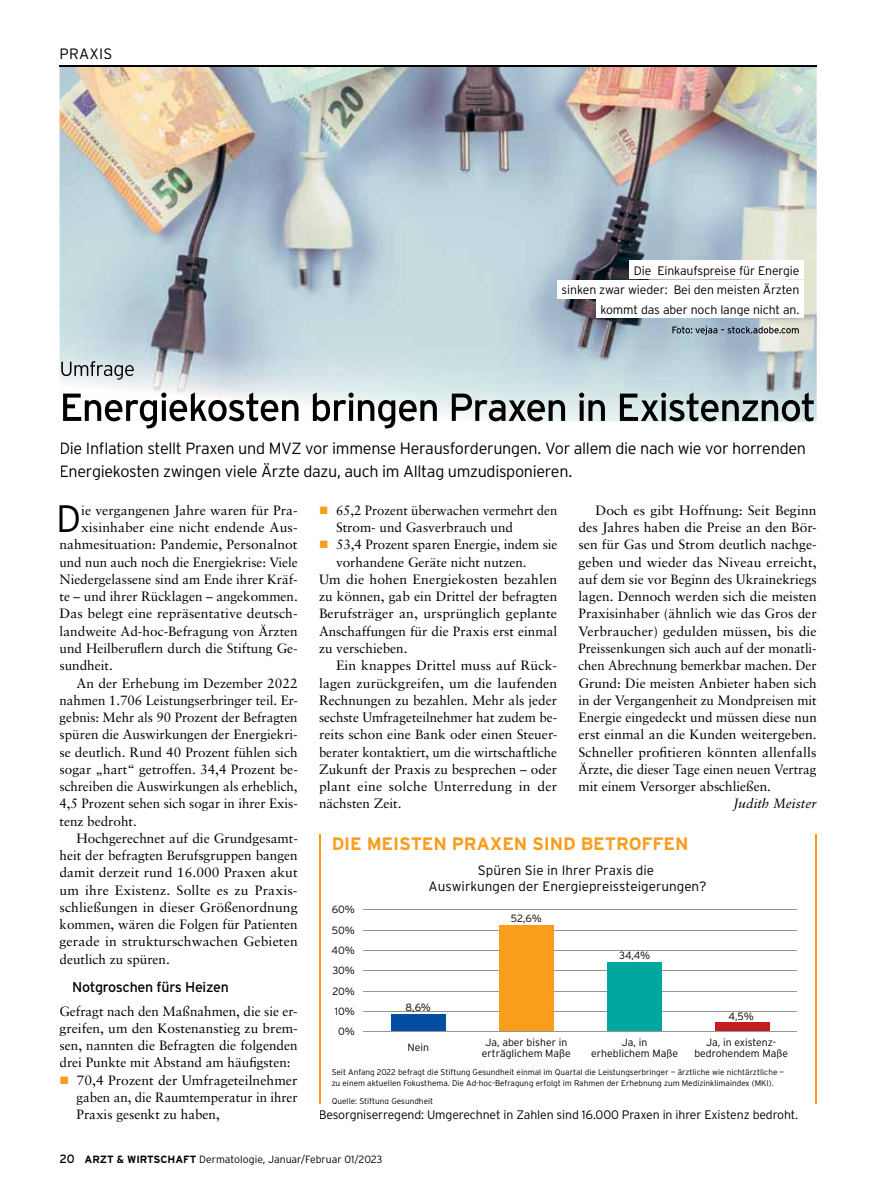
<style>
.page{position:relative;width:889px;height:1200px;background:#fff}
.page>*{position:absolute;margin:0;border:0;box-sizing:border-box;transform-origin:0 0}
.t1{font:300 38.1px "Interstate";color:#000}
.t2{font:700 18px "Interstate";letter-spacing:-.01em;color:#f99d1c}
.t3{font:300 16.2px/22.5px "Interstate";letter-spacing:-.02em;color:#000}
.t4{font:300 15px "Interstate";letter-spacing:.015em;color:#000}
.t5{font:14.25px "Interstate";letter-spacing:-.02em;color:#000}
.t6{font:13.5px/17.2px "Sabon";color:#000;text-align:justify}
.t7{font:300 13.5px/16.2px "Interstate";color:#000;text-align:center}
.t8{font:italic 13.5px "Sabon";color:#000}
.t9{font:300 12.3px/19.5px "Interstate";letter-spacing:-.01em;color:#000;text-align:right}
.t10{font:300 10.5px/20.2px "Interstate";color:#000;text-align:center}
.t11{font:300 8.25px/10.9px "Interstate";color:#000}
.s1{color:#f99d1c}
.s2{font-weight:400;font-size:12px}
.s3{font-weight:700}
</style>
<div class="page">
<img style="left:60px;top:67px;width:756px;height:354px">
<svg style="left:60px;top:66px;width:756px;height:1px"></svg>
<img style="left:61px;top:361px;width:73px;height:19px">
<img style="left:63px;top:392px;width:750px;height:29px">
<hr style="left:364px;top:909px;width:433px;height:1px;background:#939598">
<hr style="left:364px;top:929px;width:433px;height:1px;background:#939598">
<hr style="left:364px;top:949px;width:433px;height:1px;background:#939598">
<hr style="left:364px;top:970px;width:433px;height:1px;background:#939598">
<hr style="left:364px;top:990px;width:433px;height:1px;background:#939598">
<hr style="left:364px;top:1010px;width:433px;height:1px;background:#939598">
<hr style="left:319px;top:834px;width:1px;height:269px;background:#f99d1c">
<hr style="left:815px;top:834px;width:1px;height:269px;background:#f99d1c">
<div style="left:391px;top:1014px;width:54px;height:17px;background:#034ea2"></div>
<div style="left:499px;top:924px;width:54px;height:107px;background:#f99d1c"></div>
<div style="left:607px;top:961px;width:54px;height:70px;background:#00a79e"></div>
<div style="left:716px;top:1022px;width:54px;height:9px;background:#c61d23"></div>
<hr style="left:364px;top:1031px;width:433px;height:1px;background:#939598">
<div style="left:629px;top:261px;width:174px;height:18px;background:#fff"></div>
<div style="left:557px;top:280px;width:246px;height:18px;background:#fff"></div>
<div style="left:596px;top:300px;width:207px;height:18px;background:#fff"></div>
<img style="left:672px;top:326px;width:126px;height:9px">
<p class="t4" style="left:60px;top:45px;width:54px">PRAXIS</p>
<p class="t9" style="left:561px;top:260px;width:239px">Die Einkaufspreise für Energie<br>sinken zwar wieder: Bei den meisten Ärzten kommt das aber noch lange nicht an.</p>
<p class="t3" style="left:60px;top:437px;width:748px">Die Inflation stellt Praxen und MVZ vor immense Herausforderungen. Vor allem die nach wie vor horrenden<br>Energiekosten zwingen viele Ärzte dazu, auch im Alltag umzudisponieren.</p>
<h1 class="t1" style="left:56px;top:497px;width:27px">D</h1>
<p class="t6" style="left:81px;top:501px;width:218px">ie vergangenen Jahre waren für Pra-</p>
<p class="t6" style="left:336px;top:501px;width:223px;text-indent:-17px"><span class="s1">■</span> 65,2 Prozent überwachen vermehrt den<br>Strom- und Gasverbrauch und</p>
<p class="t6" style="left:319px;top:536px;width:240px"><span class="s1">■</span> 53,4 Prozent sparen Energie, indem sie</p>
<p class="t6" style="left:336px;top:553px;width:192px">vorhandene Geräte nicht nutzen.</p>
<p class="t6" style="left:319px;top:570px;width:240px">Um die hohen Energiekosten bezahlen</p>
<p class="t6" style="left:319px;top:587px;width:240px">zu können, gab ein Drittel der befragten</p>
<p class="t6" style="left:319px;top:605px;width:239px">Berufsträger an, ursprünglich geplante</p>
<p class="t6" style="left:319px;top:622px;width:240px">Anschaffungen für die Praxis erst einmal</p>
<p class="t6" style="left:319px;top:639px;width:90px">zu verschieben.</p>
<p class="t6" style="left:336px;top:656px;width:223px">Ein knappes Drittel muss auf Rück-</p>
<p class="t6" style="left:319px;top:674px;width:240px">lagen zurückgreifen, um die laufenden</p>
<p class="t6" style="left:319px;top:691px;width:240px">Rechnungen zu bezahlen. Mehr als jeder</p>
<p class="t6" style="left:319px;top:708px;width:240px">sechste Umfrageteilnehmer hat zudem be-</p>
<p class="t6" style="left:319px;top:725px;width:240px">reits schon eine Bank oder einen Steuer-</p>
<p class="t6" style="left:319px;top:743px;width:239px">berater kontaktiert, um die wirtschaftliche</p>
<p class="t6" style="left:319px;top:760px;width:240px">Zukunft der Praxis zu besprechen – oder</p>
<p class="t6" style="left:319px;top:777px;width:240px">plant eine solche Unterredung in der</p>
<p class="t6" style="left:319px;top:794px;width:84px">nächsten Zeit.</p>
<p class="t6" style="left:578px;top:501px;width:240px;text-indent:17px">Doch es gibt Hoffnung: Seit Beginn des Jahres haben die Preise an den Bör&shy;sen für Gas und Strom deutlich nachge&shy;geben und wieder das Niveau erreicht, auf dem sie vor Beginn des Ukrainekriegs lagen. Dennoch werden sich die meisten Praxisinhaber (ähnlich wie das Gros der Verbraucher) gedulden müssen, bis die Preissenkungen sich auch auf der monatli&shy;chen Abrechnung bemerkbar machen. Der Grund: Die meisten Anbieter haben sich in der Vergangenheit zu Mondpreisen mit Energie eingedeckt und müssen diese nun erst einmal an die Kunden weitergeben.<br>Schneller profitieren könnten allenfalls Ärzte, die dieser Tage einen neuen Vertrag mit einem Versorger abschließen.</p>
<p class="t8" style="left:733px;top:795px;width:85px">Judith Meister</p>
<h2 class="t2" style="left:332px;top:833px;width:358px">DIE MEISTEN PRAXEN SIND BETROFFEN</h2>
<p class="t6" style="left:81px;top:518px;width:218px">xisinhaber eine nicht endende Aus-</p>
<p class="t6" style="left:60px;top:536px;width:239px">nahmesituation: Pandemie, Personalnot</p>
<p class="t6" style="left:60px;top:553px;width:240px">und nun auch noch die Energiekrise: Viele</p>
<p class="t6" style="left:60px;top:570px;width:240px">Niedergelassene sind am Ende ihrer Kräf-</p>
<p class="t6" style="left:60px;top:587px;width:240px">te – und ihrer Rücklagen – angekommen.</p>
<p class="t6" style="left:60px;top:605px;width:240px">Das belegt eine repräsentative deutsch-</p>
<p class="t6" style="left:60px;top:622px;width:240px">landweite Ad-hoc-Befragung von Ärzten</p>
<p class="t6" style="left:60px;top:639px;width:240px">und Heilberuflern durch die Stiftung Ge-</p>
<p class="t6" style="left:60px;top:656px;width:55px">sundheit.</p>
<p class="t6" style="left:77px;top:674px;width:223px">An der Erhebung im Dezember 2022</p>
<p class="t6" style="left:60px;top:691px;width:240px">nahmen 1.706 Leistungserbringer teil. Er-</p>
<p class="t6" style="left:60px;top:708px;width:239px">gebnis: Mehr als 90 Prozent der Befragten</p>
<p class="t6" style="left:60px;top:725px;width:240px">spüren die Auswirkungen der Energiekri-</p>
<p class="t6" style="left:60px;top:743px;width:239px">se deutlich. Rund 40 Prozent fühlen sich</p>
<p class="t6" style="left:60px;top:760px;width:240px">sogar „hart“ getroffen. 34,4 Prozent be-</p>
<p class="t6" style="left:60px;top:777px;width:240px">schreiben die Auswirkungen als erheblich,</p>
<p class="t6" style="left:60px;top:794px;width:240px">4,5 Prozent sehen sich sogar in ihrer Exis-</p>
<p class="t6" style="left:60px;top:812px;width:79px">tenz bedroht.</p>
<p class="t6" style="left:77px;top:829px;width:223px">Hochgerechnet auf die Grundgesamt-</p>
<p class="t6" style="left:60px;top:846px;width:240px">heit der befragten Berufsgruppen bangen</p>
<p class="t6" style="left:60px;top:863px;width:239px">damit derzeit rund 16.000 Praxen akut</p>
<p class="t6" style="left:60px;top:881px;width:239px">um ihre Existenz. Sollte es zu Praxis-</p>
<p class="t6" style="left:60px;top:898px;width:240px">schließungen in dieser Größenordnung</p>
<p class="t6" style="left:60px;top:915px;width:240px">kommen, wären die Folgen für Patienten</p>
<p class="t6" style="left:60px;top:932px;width:240px">gerade in strukturschwachen Gebieten</p>
<p class="t6" style="left:60px;top:950px;width:112px">deutlich zu spüren.</p>
<p class="t5" style="left:72px;top:978px;width:158px">Notgroschen fürs Heizen</p>
<p class="t6" style="left:60px;top:1001px;width:240px">Gefragt nach den Maßnahmen, die sie er&shy;greifen, um den Kostenanstieg zu brem&shy;sen, nannten die Befragten die folgenden drei Punkte mit Abstand am häufigsten:</p>
<p class="t6" style="left:77px;top:1070px;width:223px;text-indent:-17px"><span class="s1">■</span> 70,4 Prozent der Umfrageteilnehmer gaben an, die Raumtemperatur in ihrer Praxis gesenkt zu haben,</p>
<p class="t7" style="left:428px;top:861px;width:280px">Spüren Sie in Ihrer Praxis die<br>Auswirkungen der Energiepreissteigerungen?</p>
<p class="t10" style="left:331px;top:899px;width:25px;text-align:right">60%<br>50%<br>40%<br>30%<br>20%<br>10%<br>0%</p>
<p class="t10" style="left:511px;top:908px;width:33px">52,6%</p>
<p class="t10" style="left:482px;top:1036px;width:91px;line-height:10.9px">Ja, aber bisher in erträglichem Maße</p>
<p class="t10" style="left:591px;top:1036px;width:88px;line-height:10.9px">Ja, in<br>erheblichem Maße</p>
<p class="t10" style="left:619px;top:944px;width:33px">34,4%</p>
<p class="t10" style="left:405px;top:997px;width:27px">8,6%</p>
<p class="t10" style="left:728px;top:1005px;width:27px">4,5%</p>
<p class="t10" style="left:694px;top:1036px;width:95px;line-height:10.9px">Ja, in existenz&shy;bedrohendem Maße</p>
<p class="t10" style="left:407px;top:1037px;width:23px">Nein</p>
<p class="t11" style="left:332px;top:1065px;width:454px">Seit Anfang 2022 befragt die Stiftung Gesundheit einmal im Quartal die Leistungserbringer — ärztliche wie nichtärztliche — zu einem aktuellen Fokusthema. Die Ad-hoc-Befragung erfolgt im Rahmen der Erhebnung zum Medizinklimaindex (MKI).</p>
<p class="t11" style="left:332px;top:1094px;width:103px">Quelle: Stiftung Gesundheit</p>
<p class="t9" style="left:319px;top:1104px;width:481px">Besorgniserregend: Umgerechnet in Zahlen sind 16.000 Praxen in ihrer Existenz bedroht.</p>
<p class="t10" style="left:60px;top:1148px;width:324px"><span class="s2">20</span> <span class="s3">ARZT &amp; WIRTSCHAFT</span> Dermatologie, Januar/Februar 01 / 2023</p>
</div>
